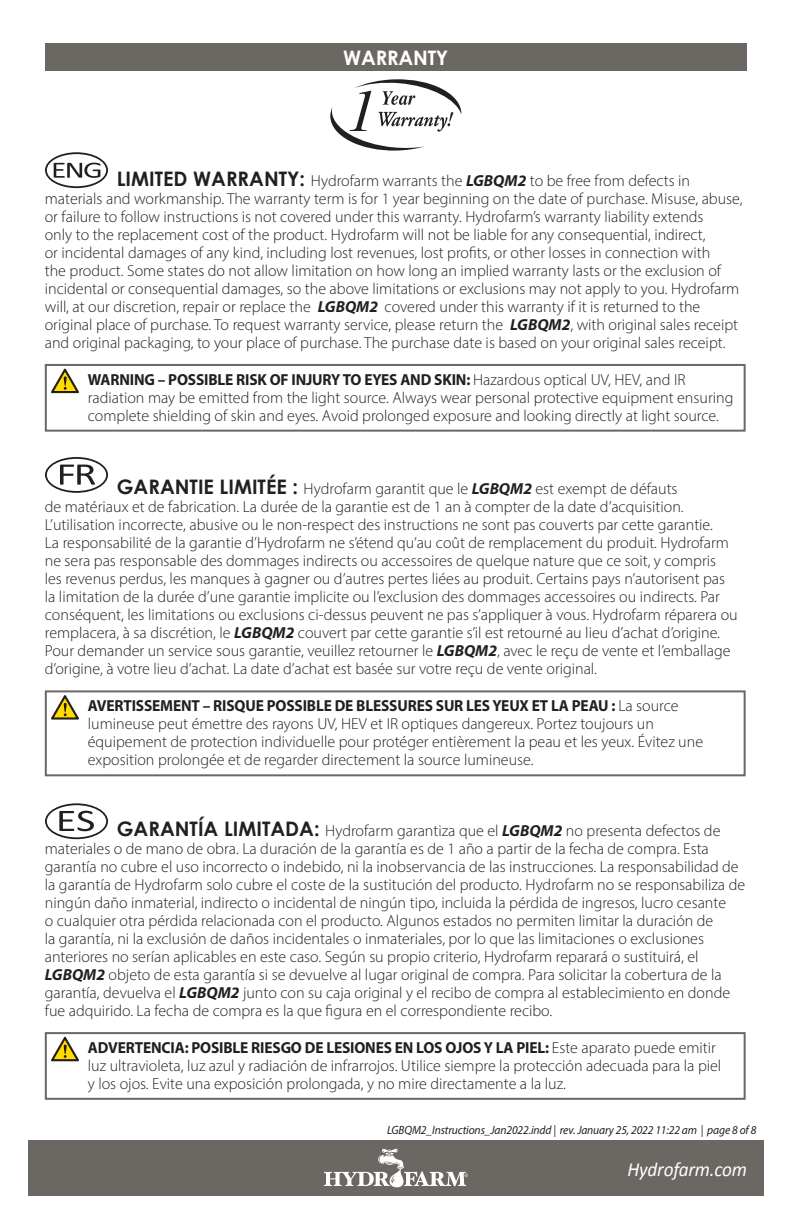
<style>
.page{position:relative;width:792px;height:1224px;background:#fff}
.page>*{position:absolute;margin:0;border:0;box-sizing:border-box;transform-origin:0 0}
.t1{font:italic 20px "Calibri";letter-spacing:-.01em;color:#fff;scale:.96 1}
.Section_head_-_High{font:700 20px "Century Gothic";letter-spacing:-.01em;color:#fff}
.Section_head_-_High-2{font:300 16px/18px "Myriad Pro";color:#231f20}
.Body_Text_High_End{font:300 16px/18px "Myriad Pro";color:#231f20}
.t2{font:italic 12px "Myriad Pro";letter-spacing:-.01em;color:#231f20;scale:.96 1}
.s1{font-family:"Century Gothic";font-weight:700;font-size:20px}
.s2{font-weight:700;font-style:italic}
.s3{font-weight:700}
</style>
<div class="page">
<div style="left:28px;top:1140px;width:736px;height:56px;background:#6b6863"></div>
<svg style="left:324px;top:1149px;width:144px;height:38px"></svg>
<div style="left:45px;top:43px;width:702px;height:28px;background:#6b6863"></div>
<svg style="left:330px;top:79px;width:131px;height:72px"></svg>
<svg style="left:51px;top:369px;width:28px;height:24px"></svg>
<div style="left:45px;top:364px;width:701px;height:68px;border:2px solid #6b6863"></div>
<svg style="left:51px;top:695px;width:28px;height:25px"></svg>
<div style="left:45px;top:690px;width:701px;height:86px;border:2px solid #6b6863"></div>
<svg style="left:51px;top:1037px;width:28px;height:24px"></svg>
<div style="left:45px;top:1032px;width:701px;height:68px;border:2px solid #6b6863"></div>
<svg style="left:45px;top:803px;width:63px;height:36px"></svg>
<svg style="left:45px;top:457px;width:63px;height:36px"></svg>
<svg style="left:45px;top:152px;width:63px;height:36px"></svg>
<p class="Section_head_-_High" style="left:343px;top:42px;width:107px">WARRANTY</p>
<p class="Section_head_-_High-2" style="left:45px;top:172px;width:699px;text-indent:72px"><span class="s1">LIMITED WARRANTY:</span> Hydrofarm warrants the <span class="s2">LGBQM2</span> to be free from defects in materials and workmanship. The warranty term is for 1 year beginning on the date of purchase. Misuse, abuse, or failure to follow instructions is not covered under this warranty. Hydrofarm’s warranty liability extends<br>only to the replacement cost of the product. Hydrofarm will not be liable for any consequential, indirect,<br>or incidental damages of any kind, including lost revenues, lost profits, or other losses in connection with<br>the product. Some states do not allow limitation on how long an implied warranty lasts or the exclusion of incidental or consequential damages, so the above limitations or exclusions may not apply to you. Hydrofarm will, at our discretion, repair or replace the <span class="s2">LGBQM2</span> covered under this warranty if it is returned to the original place of purchase. To request warranty service, please return the <span class="s2">LGBQM2</span>, with original sales receipt and original packaging, to your place of purchase. The purchase date is based on your original sales receipt.</p>
<p class="Body_Text_High_End" style="left:88px;top:370px;width:647px"><span class="s3">WARNING – POSSIBLE RISK OF INJURY TO EYES AND SKIN:</span> Hazardous optical UV, HEV, and IR radiation may be emitted from the light source. Always wear personal protective equipment ensuring complete shielding of skin and eyes. Avoid prolonged exposure and looking directly at light source.</p>
<p class="Section_head_-_High-2" style="left:45px;top:479px;width:694px;text-indent:72px"><span class="s1">GARANTIE LIMITÉE :</span> Hydrofarm garantit que le <span class="s2">LGBQM2</span> est exempt de défauts<br>de matériaux et de fabrication. La durée de la garantie est de 1 an à compter de la date d’acquisition.<br>L’utilisation incorrecte, abusive ou le non-respect des instructions ne sont pas couverts par cette garantie.<br>La responsabilité de la garantie d’Hydrofarm ne s’étend qu’au coût de remplacement du produit. Hydrofarm ne sera pas responsable des dommages indirects ou accessoires de quelque nature que ce soit, y compris<br>les revenus perdus, les manques à gagner ou d’autres pertes liées au produit. Certains pays n’autorisent pas la limitation de la durée d’une garantie implicite ou l’exclusion des dommages accessoires ou indirects. Par conséquent, les limitations ou exclusions ci-dessus peuvent ne pas s’appliquer à vous. Hydrofarm réparera ou remplacera, à sa discrétion, le <span class="s2">LGBQM2</span> couvert par cette garantie s’il est retourné au lieu d’achat d’origine.<br>Pour demander un service sous garantie, veuillez retourner le <span class="s2">LGBQM2</span>, avec le reçu de vente et l’emballage d’origine, à votre lieu d’achat. La date d’achat est basée sur votre reçu de vente original.</p>
<p class="Body_Text_High_End" style="left:88px;top:697px;width:617px"><span class="s3">AVERTISSEMENT – RISQUE POSSIBLE DE BLESSURES SUR LES YEUX ET LA PEAU :</span> La source lumineuse peut émettre des rayons UV, HEV et IR optiques dangereux. Portez toujours un équipement de protection individuelle pour protéger entièrement la peau et les yeux. Évitez une exposition prolongée et de regarder directement la source lumineuse.</p>
<p class="Section_head_-_High-2" style="left:45px;top:822px;width:702px;text-indent:72px"><span class="s1">GARANTÍA LIMITADA:</span> Hydrofarm garantiza que el <span class="s2">LGBQM2</span> no presenta defectos de materiales o de mano de obra. La duración de la garantía es de 1 año a partir de la fecha de compra. Esta garantía no cubre el uso incorrecto o indebido, ni la inobservancia de las instrucciones. La responsabilidad de la garantía de Hydrofarm solo cubre el coste de la sustitución del producto. Hydrofarm no se responsabiliza de ningún daño inmaterial, indirecto o incidental de ningún tipo, incluida la pérdida de ingresos, lucro cesante<br>o cualquier otra pérdida relacionada con el producto. Algunos estados no permiten limitar la duración de<br>la garantía, ni la exclusión de daños incidentales o inmateriales, por lo que las limitaciones o exclusiones anteriores no serían aplicables en este caso. Según su propio criterio, Hydrofarm reparará o sustituirá, el <span class="s2">LGBQM2</span> objeto de esta garantía si se devuelve al lugar original de compra. Para solicitar la cobertura de la garantía, devuelva el <span class="s2">LGBQM2</span> junto con su caja original y el recibo de compra al establecimiento en donde fue adquirido. La fecha de compra es la que figura en el correspondiente recibo.</p>
<p class="Body_Text_High_End" style="left:88px;top:1038px;width:635px"><span class="s3">ADVERTENCIA: POSIBLE RIESGO DE LESIONES EN LOS OJOS Y LA PIEL:</span> Este aparato puede emitir luz ultravioleta, luz azul y radiación de infrarrojos. Utilice siempre la protección adecuada para la piel y los ojos. Evite una exposición prolongada, y no mire directamente a la luz.</p>
<p class="t2" style="left:387px;top:1122px;width:386px">LGBQM2_Instructions_Jan2022.indd | rev. January 25, 2022 11:22 am | page 8 of 8</p>
<p class="t1" style="left:627px;top:1155px;width:126px">Hydrofarm.com</p>
</div>
